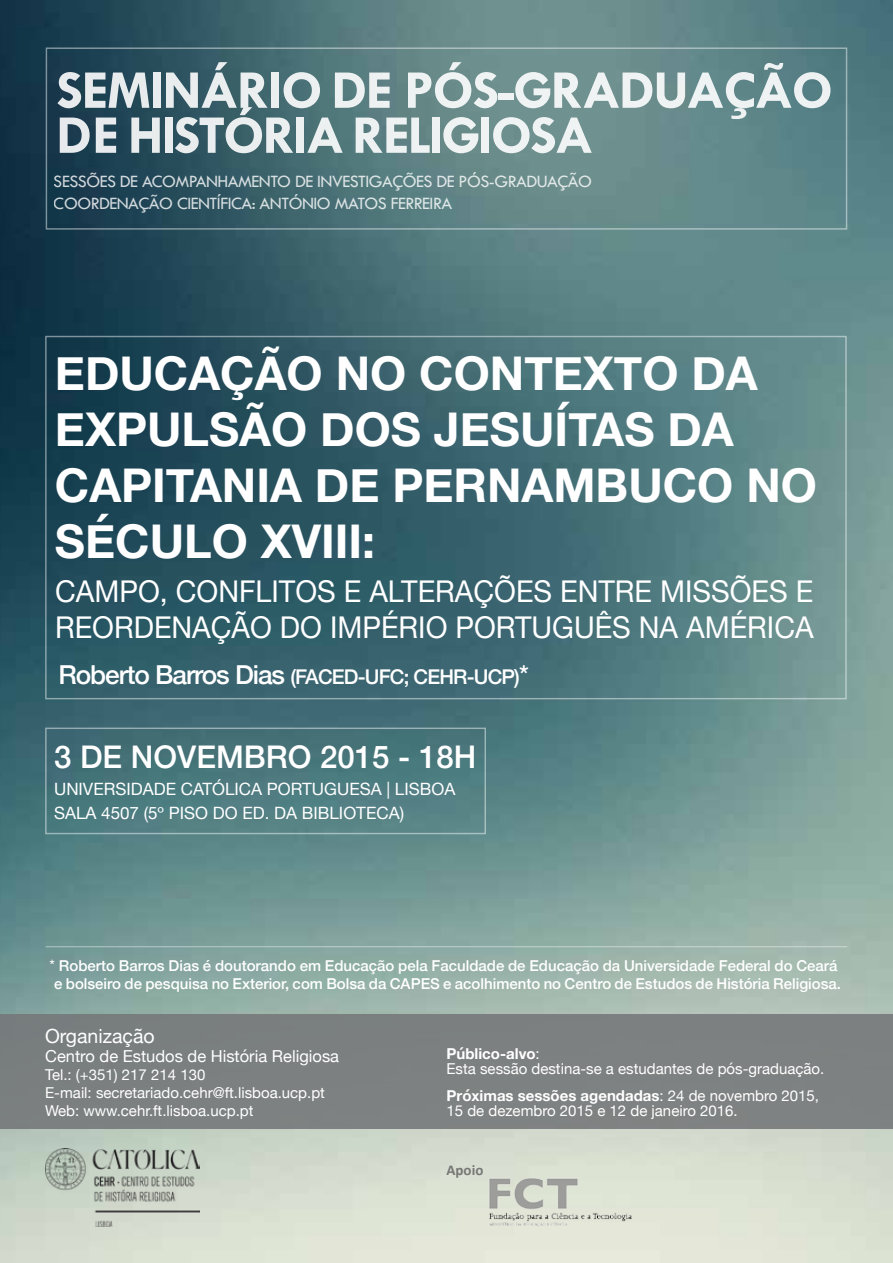
<style>
.page{position:relative;width:893px;height:1263px;background:#fff}
.page>*{position:absolute;margin:0;border:0;box-sizing:border-box;transform-origin:0 0}
.t1{font:700 55.05px/45px "Tw Cen";letter-spacing:-.03em;color:#fff}
.t2{font:700 46.5px/55.8px "Helvetica Neue";color:#fff}
.t3{font:500 31.2px "Helvetica Neue";color:#fff}
.t4{font:30px "Helvetica Neue";color:#fff;scale:.96 1}
.t5{font:500 20.4px "Helvetica Neue";letter-spacing:-.04em;color:#fff}
.t6{font:19.5px "Helvetica Neue";color:#fff}
.t7{font:18px/21.6px "Tw Cen";letter-spacing:-.03em;color:#fff}
.t8{font:16.95px/24.3px "Helvetica Neue";color:#fff}
.t9{font:16.5px "Helvetica Neue";color:#fff}
.t10{font:15px/18px "Helvetica Neue";color:#fff}
.t11{font:500 15px/18px "Helvetica Neue";color:#fff;text-align:center}
.t12{font:700 15px "Calibri";color:#4d4d4f}
.s1{font-size:26.1px}
.s2{font-weight:400;font-size:15.75px}
.s3{font-weight:700}
</style>
<div class="page">
<img style="left:0;top:0;width:893px;height:1263px">
<div style="left:0;top:1014px;width:893px;height:115px;background:#7d8081"></div>
<img style="left:45px;top:1149px;width:155px;height:77px">
<hr style="left:46px;top:946px;width:801px;height:1px;background:#fff">
<img style="left:479px;top:1169px;width:156px;height:59px">
<h1 class="t1" style="left:56px;top:66px;width:779px">SEMINÁRIO DE PÓS-GRADUAÇÃO<br>DE HISTÓRIA RELIGIOSA</h1>
<p class="t7" style="left:54px;top:171px;width:540px">SESSÕES DE ACOMPANHAMENTO DE INVESTIGAÇÕES DE PÓS-GRADUAÇÃO<br>COORDENAÇÃO CIENTÍFICA: ANTÓNIO MATOS FERREIRA</p>
<h2 class="t2" style="left:55px;top:347px;width:764px">EDUCAÇÃO NO CONTEXTO DA<br>EXPULSÃO DOS JESUÍTAS DA<br>CAPITANIA DE PERNAMBUCO NO<br>SÉCULO XVIII :</h2>
<h3 class="t4" style="left:55px;top:569px;width:148px">Campo, con</h3>
<h3 class="t4" style="left:239px;top:569px;width:35px">flitos</h3>
<h3 class="t4" style="left:344px;top:569px;width:46px">e altera</h3>
<h3 class="t4" style="left:474px;top:569px;width:110px">ções entre</h3>
<h3 class="t4" style="left:660px;top:569px;width:158px">missões e</h3>
<h3 class="t4" style="left:55px;top:605px;width:22px">reordena</h3>
<h3 class="t4" style="left:211px;top:605px;width:213px">ção do Império</h3>
<h3 class="t4" style="left:455px;top:605px;width:41px">Portugu</h3>
<h3 class="t4" style="left:595px;top:605px;width:177px">ês na América</h3>
<h3 class="t5" style="left:58px;top:660px;width:472px"><span class="s1">Roberto Barros Dias</span> (FACED-UFC; CEHR-UCP)<span class="s1">*</span></h3>
<h3 class="t3" style="left:54px;top:731px;width:419px">3 de novembro 2015 - 18h</h3>
<p class="t8" style="left:54px;top:778px;width:391px">UNIVERSIDADE CATÓLICA PORTUGUESA | Lis boa<br>Sala</p>
<p class="t8" style="left:101px;top:802px;width:78px">4507 (5º piso</p>
<p class="t8" style="left:213px;top:802px;width:128px">do ed. da Biblioteca</p>
<p class="t8" style="left:400px;top:802px;width:6px">)</p>
<p class="t11" style="left:49px;top:955px;width:793px"><span class="s2">*</span> Roberto Barros Dias é doutorando em Educação pela Faculdade de Educação da Universidade Federal do Ceará e bolseiro de pesquisa no Exterior, com Bolsa da CAPES e acolhimento no Centro de Estudos de História Religiosa.</p>
<h3 class="t6" style="left:45px;top:1021px;width:111px">Organização</h3>
<p class="t9" style="left:45px;top:1045px;width:295px">Centro de Estudos de História Religiosa</p>
<p class="t10" style="left:45px;top:1067px;width:281px">Tel.: (+351) 217 214 130<br>E-mail: secretariado.cehr@ft.lisboa.ucp.pt<br>Web: www.cehr.ft.lisboa.ucp.pt</p>
<p class="t10" style="left:446px;top:1047px;width:379px;line-height:15px"><span class="s3">PÚBLICO-ALVO</span>:<br>Esta sessão destina-se a estudantes de pós-graduação.</p>
<p class="t10" style="left:446px;top:1089px;width:374px;line-height:15px"><span class="s3">PRÓXIMAS SESSÕES AGENDADAS</span>: 24 de novembro 2015,<br>15 de dezembro 2015 e 12 de janeiro 2016.</p>
<p class="t12" style="left:446px;top:1160px;width:38px">Apoio</p>
</div>
